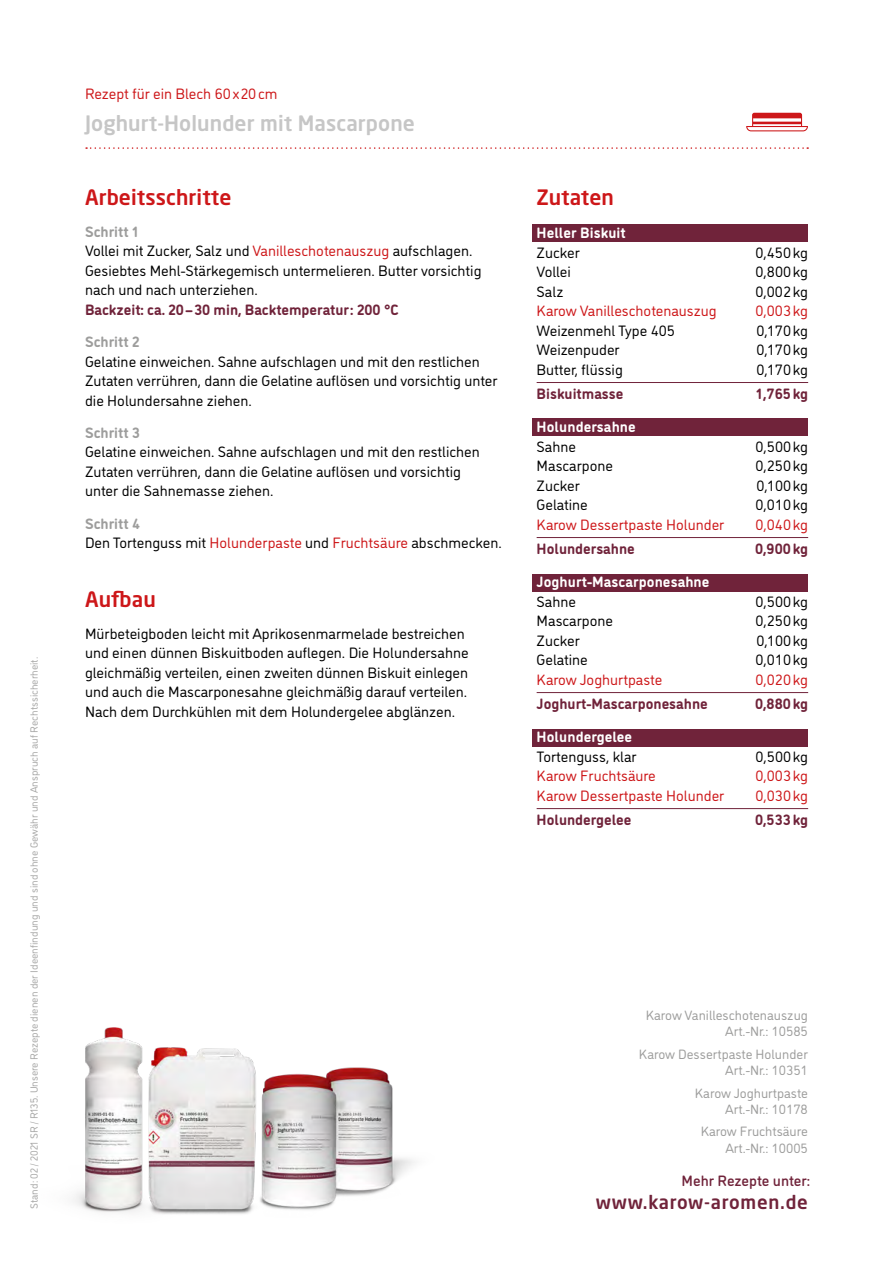
<style>
.page{position:relative;width:893px;height:1263px;background:#fff}
.page>*{position:absolute;margin:0;border:0;box-sizing:border-box;transform-origin:0 0}
.t1{font:500 21px "Neo Sans W1 G";letter-spacing:.005em;color:#c6c6c6}
.t2{font:500 21px "Neo Sans W1 G";letter-spacing:.005em;color:#cd1719}
.t3{font:500 18.6px "Neo Sans W1 G";letter-spacing:.04em;color:#70233a}
.t4{font:15px/19.5px "DI Nosaur";color:#000}
.t5{font:15px "DI Nosaur";color:#cd1719}
.t6{font:700 15px "DI Nosaur";color:#70233a}
.t7{font:700 15px "DI Nosaur";letter-spacing:.005em;color:#fff}
.t8{font:500 15px "DI Nosaur";color:#70233a}
.t9{font:700 15px "DI Nosaur";color:#9d9d9c}
.t10{font:13.5px/16.2px "DI Nosaur";color:#9d9d9c;text-align:right}
.t11{font:10.5px "DI Nosaur";color:#a8a8a7}
.s1{font-weight:700;color:#9d9d9c}
.s2{color:#cd1719}
</style>
<div class="page">
<div style="left:532px;top:224px;width:276px;height:17px;background:#70233a"></div>
<div style="left:532px;top:418px;width:276px;height:17px;background:#70233a"></div>
<div style="left:532px;top:574px;width:276px;height:17px;background:#70233a"></div>
<div style="left:532px;top:729px;width:276px;height:17px;background:#70233a"></div>
<svg style="left:746px;top:113px;width:62px;height:18px"></svg>
<svg style="left:86px;top:147px;width:722px;height:2px"></svg>
<hr style="left:537px;top:382px;width:271px;height:1px;background:#70233a">
<hr style="left:537px;top:537px;width:271px;height:1px;background:#70233a">
<hr style="left:537px;top:692px;width:271px;height:1px;background:#70233a">
<hr style="left:537px;top:808px;width:271px;height:1px;background:#70233a">
<img style="left:73px;top:1027px;width:342px;height:187px">
<p class="t11" style="left:27px;top:1209px;width:553px;rotate:-90deg">Stand: 02 / 2021 SR / R135. Unsere Rezepte dienen der Ideenfindung und sind ohne Gewähr und Anspruch auf Rechtssicherheit.</p>
<p class="t5" style="left:85px;top:83px;width:194px">Rezept für ein Blech 60x 20cm</p>
<h1 class="t1" style="left:85px;top:110px;width:331px">Joghurt-Holunder mit Mascarpone</h1>
<h1 class="t2" style="left:85px;top:184px;width:148px">Arbeitsschritte</h1>
<p class="t4" style="left:85px;top:221px;width:398px"><span class="s1">Schritt 1<br></span>Vollei mit Zucker, Salz und <span class="s2">Vanilleschotenauszug</span> aufschlagen.<br>Gesiebtes Mehl-Stärkegemisch untermelieren. Butter vorsichtig nach und nach unterziehen.</p>
<p class="t6" style="left:85px;top:298px;width:315px">Backzeit: ca. 20–30 min, Backtemperatur: 200 °C</p>
<p class="t9" style="left:85px;top:330px;width:56px">Schritt 2</p>
<p class="t4" style="left:85px;top:351px;width:414px">Gelatine einweichen. Sahne aufschlagen und mit den restlichen<br>Zutaten verrühren, dann die Gelatine auflösen und vorsichtig unter die Holundersahne ziehen.</p>
<p class="t9" style="left:85px;top:421px;width:56px">Schritt 3</p>
<p class="t4" style="left:85px;top:441px;width:396px">Gelatine einweichen. Sahne aufschlagen und mit den restlichen<br>Zutaten verrühren, dann die Gelatine auflösen und vorsichtig unter die Sahnemasse ziehen.</p>
<p class="t4" style="left:85px;top:513px;width:418px"><span class="s1">Schritt 4<br></span>Den Tortenguss mit <span class="s2">Holunderpaste</span> und <span class="s2">Fruchtsäure</span> abschmecken.</p>
<h1 class="t2" style="left:85px;top:586px;width:72px">Aufbau</h1>
<p class="t4" style="left:85px;top:623px;width:385px">Mürbeteigboden leicht mit Aprikosenmarmelade bestreichen und einen dünnen Biskuitboden auflegen. Die Holundersahne gleichmäßig verteilen, einen zweiten dünnen Biskuit einlegen und auch die Mascarponesahne gleichmäßig darauf verteilen.<br>Nach dem Durchkühlen mit dem Holundergelee abglänzen.</p>
<h1 class="t2" style="left:537px;top:184px;width:79px">Zutaten</h1>
<p class="t7" style="left:537px;top:222px;width:91px">Heller Biskuit</p>
<p class="t4" style="left:537px;top:242px;width:45px">Zucker</p>
<p class="t4" style="left:755px;top:242px;width:54px">0,450kg</p>
<p class="t4" style="left:537px;top:261px;width:36px">Vollei</p>
<p class="t4" style="left:755px;top:261px;width:54px">0,800kg</p>
<p class="t4" style="left:537px;top:281px;width:28px">Salz</p>
<p class="t4" style="left:755px;top:281px;width:54px">0,002kg</p>
<p class="t5" style="left:537px;top:300px;width:182px">Karow Vanilleschotenauszug</p>
<p class="t5" style="left:755px;top:300px;width:54px">0,003kg</p>
<p class="t4" style="left:537px;top:320px;width:140px">Weizenmehl Type 405</p>
<p class="t4" style="left:756px;top:320px;width:53px">0,170kg</p>
<p class="t4" style="left:537px;top:339px;width:85px">Weizenpuder</p>
<p class="t4" style="left:756px;top:339px;width:53px">0,170kg</p>
<p class="t4" style="left:537px;top:359px;width:88px">Butter, flüssig</p>
<p class="t4" style="left:756px;top:359px;width:53px">0,170kg</p>
<p class="t6" style="left:537px;top:382px;width:88px">Biskuitmasse</p>
<p class="t6" style="left:755px;top:382px;width:55px">1,765kg</p>
<p class="t7" style="left:537px;top:416px;width:101px">Holundersahne</p>
<p class="t4" style="left:537px;top:436px;width:41px">Sahne</p>
<p class="t4" style="left:755px;top:436px;width:54px">0,500kg</p>
<p class="t4" style="left:537px;top:455px;width:78px">Mascarpone</p>
<p class="t4" style="left:755px;top:455px;width:54px">0,250kg</p>
<p class="t4" style="left:537px;top:475px;width:45px">Zucker</p>
<p class="t4" style="left:756px;top:475px;width:53px">0,100kg</p>
<p class="t4" style="left:537px;top:494px;width:53px">Gelatine</p>
<p class="t4" style="left:755px;top:494px;width:54px">0,010kg</p>
<p class="t5" style="left:537px;top:514px;width:189px">Karow Dessertpaste Holunder</p>
<p class="t5" style="left:755px;top:514px;width:54px">0,040kg</p>
<p class="t6" style="left:537px;top:537px;width:100px">Holundersahne</p>
<p class="t6" style="left:755px;top:537px;width:55px">0,900kg</p>
<p class="t7" style="left:537px;top:571px;width:174px">Joghurt-Mascarponesahne</p>
<p class="t4" style="left:537px;top:591px;width:41px">Sahne</p>
<p class="t4" style="left:755px;top:591px;width:54px">0,500kg</p>
<p class="t4" style="left:537px;top:610px;width:78px">Mascarpone</p>
<p class="t4" style="left:755px;top:610px;width:54px">0,250kg</p>
<p class="t4" style="left:537px;top:630px;width:45px">Zucker</p>
<p class="t4" style="left:756px;top:630px;width:53px">0,100kg</p>
<p class="t4" style="left:537px;top:649px;width:53px">Gelatine</p>
<p class="t4" style="left:755px;top:649px;width:54px">0,010kg</p>
<p class="t5" style="left:537px;top:669px;width:127px">Karow Joghurtpaste</p>
<p class="t5" style="left:755px;top:669px;width:54px">0,020kg</p>
<p class="t6" style="left:537px;top:692px;width:173px">Joghurt-Mascarponesahne</p>
<p class="t6" style="left:755px;top:692px;width:55px">0,880kg</p>
<p class="t4" style="left:537px;top:746px;width:102px">Tortenguss, klar</p>
<p class="t4" style="left:755px;top:746px;width:54px">0,500kg</p>
<p class="t5" style="left:537px;top:765px;width:121px">Karow Fruchtsäure</p>
<p class="t5" style="left:755px;top:765px;width:54px">0,003kg</p>
<p class="t5" style="left:537px;top:785px;width:189px">Karow Dessertpaste Holunder</p>
<p class="t5" style="left:755px;top:785px;width:54px">0,030kg</p>
<p class="t6" style="left:537px;top:808px;width:96px">Holundergelee</p>
<p class="t6" style="left:755px;top:808px;width:55px">0,533kg</p>
<p class="t10" style="left:646px;top:1006px;width:164px">Karow Vanilleschotenauszug<br>Art.-Nr.: 10585</p>
<p class="t10" style="left:639px;top:1045px;width:171px">Karow Dessertpaste Holunder<br>Art.-Nr.: 10351</p>
<p class="t10" style="left:695px;top:1084px;width:115px">Karow Joghurtpaste<br>Art.-Nr.: 10178</p>
<p class="t10" style="left:701px;top:1123px;width:109px">Karow Fruchtsäure<br>Art.-Nr.: 10005</p>
<p class="t8" style="left:681px;top:1170px;width:130px">Mehr Rezepte unter:</p>
<p class="t3" style="left:596px;top:1190px;width:214px">www.karow-aromen.de</p>
</div>
